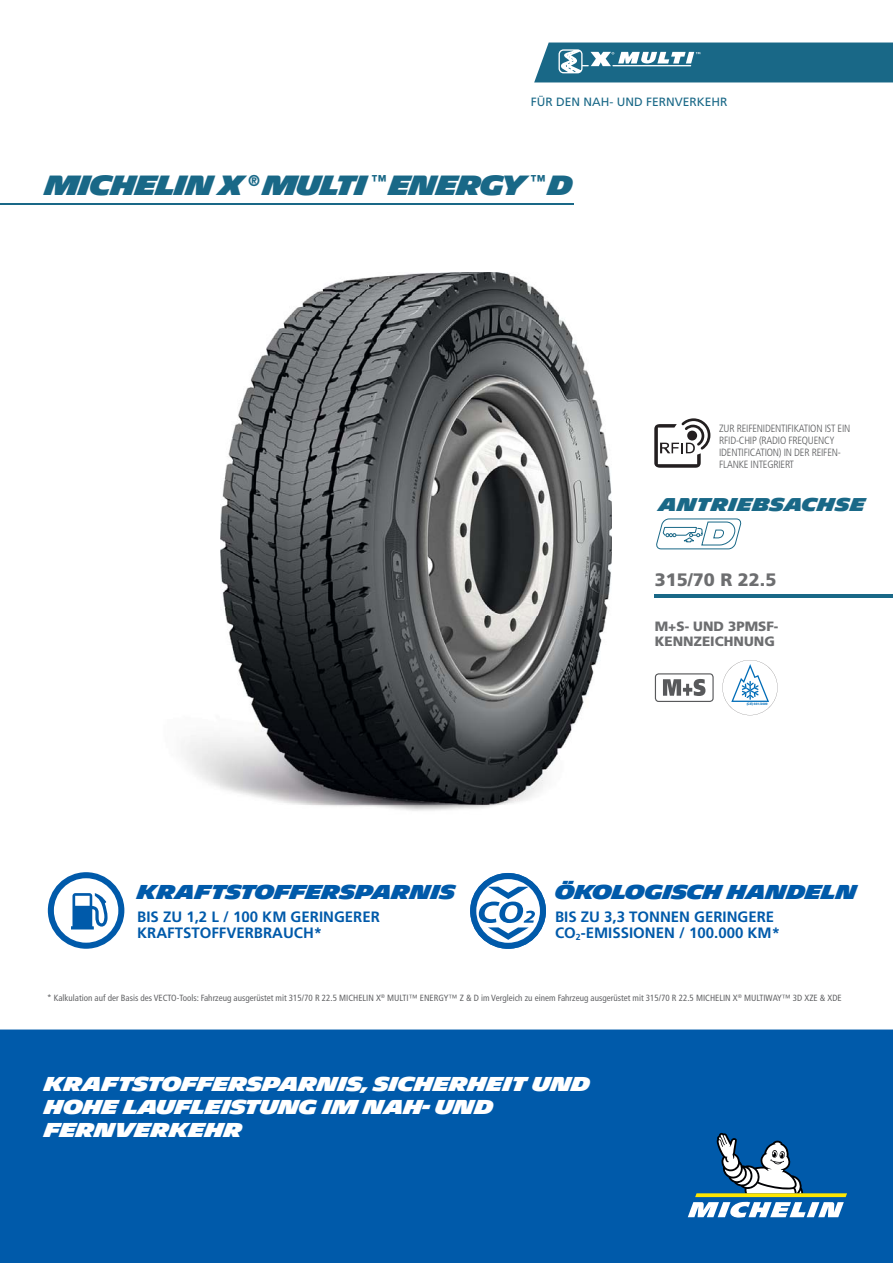
<style>
.page{position:relative;width:893px;height:1263px;background:#fff}
.page>*{position:absolute;margin:0;border:0;box-sizing:border-box;transform-origin:0 0}
.t1{font:900 27px "Michelin";letter-spacing:-.05em;color:#196887;scale:.95 1}
.t2{font:900 19.5px/23.4px "Michelin";letter-spacing:-.025em;color:#fff}
.t3{font:900 19.5px "Michelin";letter-spacing:-.03em;color:#005aaa}
.t4{font:900 18px "Michelin";color:#196887}
.t5{font:900 18px "Frutiger";color:#6d6e70}
.t6{font:700 15px/16.5px "Frutiger";color:#005aaa}
.t7{font:900 13.5px/14.4px "Frutiger";color:#6d6e70}
.t8{font:12px "Frutiger LT Std";color:#196887}
.t9{font:300 condensed 10.5px/12px "Frutiger";letter-spacing:-.02em;color:#58595b}
.t10{font:condensed 9px "Frutiger LT Std";color:#636466}
.t11{font:700 3.3px "Helvetica Neue";color:#006cb7}
</style>
<div class="page">
<img style="left:221px;top:272px;width:391px;height:533px">
<svg style="left:654px;top:418px;width:57px;height:50px"></svg>
<svg style="left:470px;top:873px;width:76px;height:76px"></svg>
<svg style="left:722px;top:660px;width:56px;height:55px"></svg>
<hr style="left:747px;top:703px;width:21px;height:3px;background:#fff">
<div style="left:655px;top:673px;width:59px;height:29px;border:1px solid #58595b;border-radius:3px"></div>
<svg style="left:663px;top:679px;width:42px;height:17px"></svg>
<div style="left:0;top:1029px;width:893px;height:234px;background:#005aaa"></div>
<svg style="left:688px;top:1133px;width:159px;height:85px"></svg>
<svg style="left:656px;top:518px;width:85px;height:32px"></svg>
<svg style="left:534px;top:43px;width:359px;height:39px;background:#317893"></svg>
<hr style="left:655px;top:595px;width:238px;height:3px;background:#196887">
<hr style="left:0;top:204px;width:573px;height:1px;background:#196887">
<svg style="left:48px;top:872px;width:76px;height:77px"></svg>
<h3 class="t8" style="left:531px;top:97px;width:198px">FÜR DEN NAH- UND FERNVERKEHR</h3>
<h1 class="t1" style="left:45px;top:170px;width:558px">MICHELIN X <sup>®</sup> MULTI <sup>™</sup> ENERGY <sup>™</sup> D</h1>
<p class="t9" style="left:719px;top:423px;width:133px">ZUR REIFENIDENTIFIKATION IST EIN<br>RFID-CHIP (RADIO FREQUENCY<br>IDENTIFICATION) IN DER REIFEN-<br>FLANKE INTEGRIERT</p>
<h3 class="t4" style="left:659px;top:494px;width:208px">ANTRIEBSACHSE</h3>
<h3 class="t5" style="left:655px;top:573px;width:123px">315/70 R 22.5</h3>
<h3 class="t7" style="left:655px;top:620px;width:125px">M+S- UND 3PMSF-<br>KENNZEICHNUNG</h3>
<p class="t11" style="left:747px;top:703px;width:23px">(CE) 661/2009</p>
<h2 class="t3" style="left:137px;top:881px;width:320px">KRAFTSTOFFERSPARNIS</h2>
<h3 class="t6" style="left:137px;top:909px;width:244px">BIS ZU 1,2 L / 100 KM GERINGERER<br>KRAFTSTOFFVERBRAUCH*</h3>
<h2 class="t3" style="left:555px;top:881px;width:303px">ÖKOLOGISCH HANDELN</h2>
<h3 class="t6" style="left:555px;top:909px;width:226px">BIS ZU 3,3 TONNEN GERINGERE<br>CO<sub>2</sub>-EMISSIONEN / 100.000 KM*</h3>
<p class="t10" style="left:47px;top:994px;width:796px">* Kalkulation auf der Basis des VECTO-Tools: Fahrzeug ausgerüstet mit 315/70 R 22.5 MICHELIN X<sup>®</sup> MULTI™ ENERGY™ Z &amp; D im Vergleich zu einem Fahrzeug ausgerüstet mit 315/70 R 22.5 MICHELIN X<sup>®</sup> MULTIWAY™ 3D XZE &amp; XDE</p>
<h2 class="t2" style="left:44px;top:1072px;width:548px">KRAFTSTOFFERSPARNIS, SICHERHEIT UND<br>HOHE LAUFLEISTUNG IM NAH- UND<br>FERNVERKEHR</h2>
</div>
